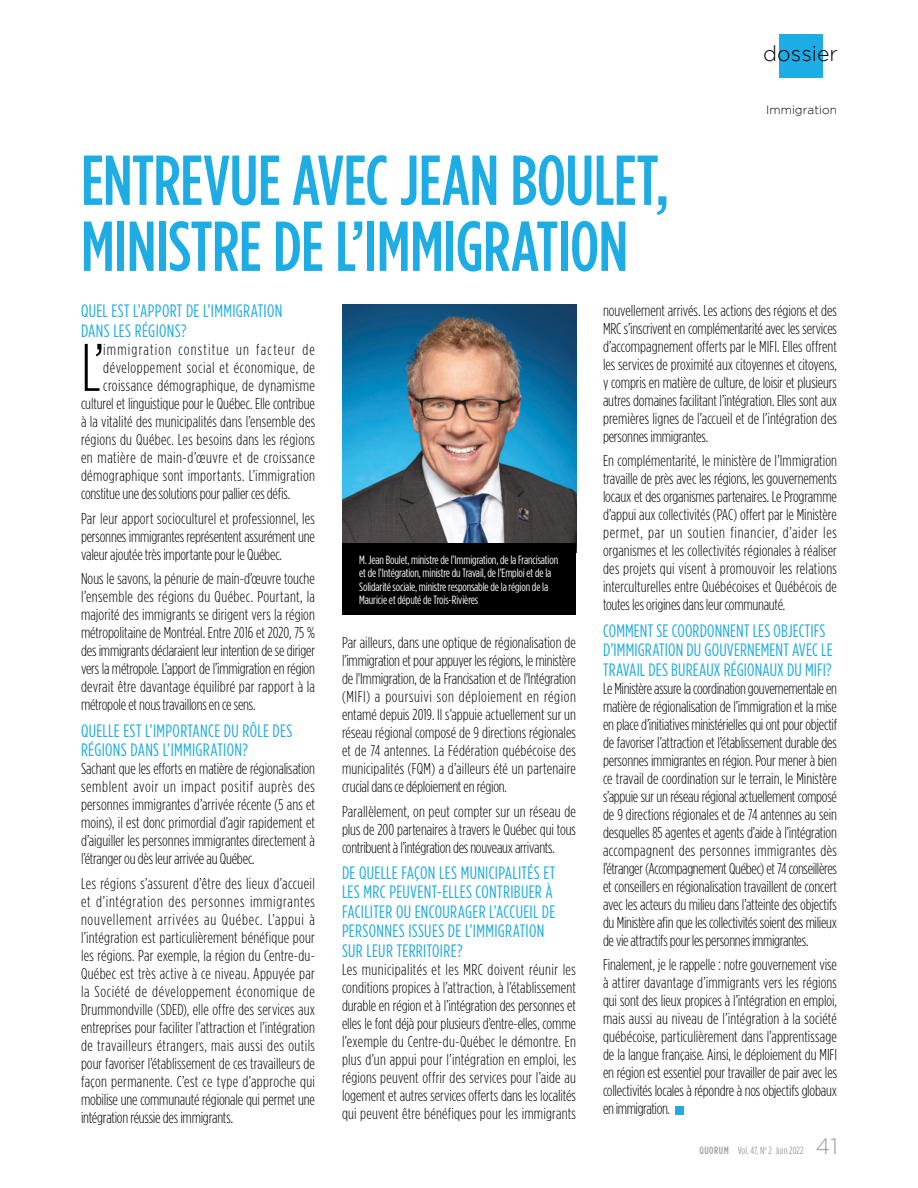
<style>
.page{position:relative;width:918px;height:1188px;background:#fff}
.page>*{position:absolute;margin:0;border:0;box-sizing:border-box;transform-origin:0 0}
.TITRE_-_bleu_dossier{font:500 70.5px/66px "Gotham Condensed";letter-spacing:-.01em;color:#1eace4}
.COURANT_-_noir{font:300 67.2px "Gotham Condensed";color:#000}
.t1{font:300 21.45px "Gotham";color:#000}
.SOUS-TITRE_-_bleu_do{font:18px/19.5px "Gotham Condensed";letter-spacing:.015em;color:#1eace4}
.COURANT_-_noir-2{font:300 15.75px/18px "Gotham Condensed";letter-spacing:-.01em;color:#000;text-align:justify}
.COURANT_-_noir-3{font:300 15.75px "Gotham Condensed";letter-spacing:.025em;color:#000}
.COURANT_-_noir-4{font:300 15.75px "Gotham Condensed";letter-spacing:.02em;color:#000}
.COURANT_-_noir-5{font:300 15.75px "Gotham Condensed";letter-spacing:.03em;color:#000}
.COURANT_-_noir-6{font:300 15.75px "Gotham Condensed";letter-spacing:.035em;color:#000}
.COURANT_-_noir-7{font:300 15.75px "Gotham Condensed";letter-spacing:.075em;color:#000}
.BAS_VIGNETTE{font:12px/13.5px "Gotham Condensed";letter-spacing:-.01em;color:#fff}
.t2{font:300 12px "Gotham";color:#000}
.t3{font:10.5px "Gotham Condensed";color:#9d9d9c}
.s1{font-weight:500}
.s2{font-family:"Gotham";font-weight:300;font-size:22.5px}
</style>
<div class="page">
<div style="left:779px;top:35px;width:44px;height:43px;background:#1eace4"></div>
<div style="left:676px;top:1106px;width:8px;height:8px;background:#1eace4"></div>
<img style="left:342px;top:305px;width:234px;height:239px">
<div style="left:342px;top:544px;width:234px;height:71px;background:#000"></div>
<h3 class="t1" style="left:763px;top:41px;width:76px">dossier</h3>
<p class="t2" style="left:766px;top:103px;width:72px">Immigration</p>
<p class="TITRE_-_bleu_dossier" style="left:81px;top:147px;width:590px">ENTREVUE AVEC JEAN BOULET,<br>MINISTRE DE L’IMMIGRATION</p>
<p class="SOUS-TITRE_-_bleu_do" style="left:81px;top:301px;width:203px">QUEL EST L’APPORT DE L’IMMIGRATION<br>DANS LES RÉGIONS?</p>
<p class="COURANT_-_noir" style="left:81px;top:329px;width:25px">L’</p>
<p class="COURANT_-_noir-7" style="left:103px;top:340px;width:213px">immigration constitue un facteur de</p>
<p class="COURANT_-_noir-2" style="left:603px;top:301px;width:236px">nouvellement arrivés. Les actions des régions et des MRC s’inscrivent en complémentarité avec les services d’accompagnement offerts par le MIFI. Elles offrent les services de proximité aux citoyennes et citoyens, y compris en matière de culture, de loisir et plusieurs autres domaines facilitant l’intégration. Elles sont aux premières lignes de l’accueil et de l’intégration des personnes immigrantes.</p>
<p class="COURANT_-_noir-2" style="left:603px;top:452px;width:236px">En complémentarité, le ministère de l’Immigration travaille de près avec les régions, les gouvernements locaux et des organismes partenaires. Le Programme d’appui aux collectivités (PAC) offert par le Ministère permet, par un soutien financier, d’aider les organismes et les collectivités régionales à réaliser des projets qui visent à promouvoir les relations interculturelles entre Québécoises et Québécois de toutes les origines dans leur communauté.</p>
<p class="SOUS-TITRE_-_bleu_do" style="left:603px;top:620px;width:231px">COMMENT SE COORDONNENT LES OBJECTIFS<br>D’IMMIGRATION DU GOUVERNEMENT AVEC LE<br>TRAVAIL DES BUREAUX RÉGIONAUX DU MIFI?</p>
<p class="COURANT_-_noir-2" style="left:603px;top:679px;width:236px">Le Ministère assure la coordination gouvernementale en matière de régionalisation de l’immigration et la mise en place d’initiatives ministérielles qui ont pour objectif de favoriser l’attraction et l’établissement durable des personnes immigrantes en région. Pour mener à bien ce travail de coordination sur le terrain, le Ministère s’appuie sur un réseau régional actuellement composé de 9 directions régionales et de 74 antennes au sein desquelles 85 agentes et agents d’aide à l’intégration accompagnent des personnes immigrantes dès l’étranger (Accompagnement Québec) et 74 conseillères et conseillers en régionalisation travaillent de concert avec les acteurs du milieu dans l’atteinte des objectifs du Ministère afin que les collectivités soient des milieux de vie attractifs pour les personnes immigrantes.</p>
<p class="COURANT_-_noir-2" style="left:603px;top:956px;width:236px">Finalement, je le rappelle : notre gouvernement vise à attirer davantage d’immigrants vers les régions qui sont des lieux propices à l’intégration en emploi, mais aussi au niveau de l’intégration à la société québécoise, particulièrement dans l’apprentissage de la langue française. Ainsi, le déploiement du MIFI en région est essentiel pour travailler de pair avec les collectivités locales à répondre à nos objectifs globaux en immigration.</p>
<p class="COURANT_-_noir-6" style="left:103px;top:358px;width:213px">développement social et économique, de</p>
<p class="COURANT_-_noir-3" style="left:103px;top:376px;width:213px">croissance démographique, de dynamisme</p>
<p class="COURANT_-_noir-2" style="left:81px;top:394px;width:236px">culturel et linguistique pour le Québec. Elle contribue</p>
<p class="COURANT_-_noir-2" style="left:81px;top:412px;width:236px">à la vitalité des municipalités dans l’ensemble des</p>
<p class="COURANT_-_noir-4" style="left:81px;top:430px;width:235px">régions du Québec. Les besoins dans les régions</p>
<p class="COURANT_-_noir-5" style="left:81px;top:448px;width:235px">en matière de main-d’œuvre et de croissance</p>
<p class="COURANT_-_noir-3" style="left:81px;top:466px;width:235px">démographique sont importants. L’immigration</p>
<p class="COURANT_-_noir-2" style="left:81px;top:484px;width:209px">constitue une des solutions pour pallier ces défis.</p>
<p class="COURANT_-_noir-2" style="left:81px;top:509px;width:236px">Par leur apport socioculturel et professionnel, les personnes immigrantes représentent assurément une valeur ajoutée très importante pour le Québec.</p>
<p class="COURANT_-_noir-2" style="left:81px;top:570px;width:236px">Nous le savons, la pénurie de main-d’œuvre touche l’ensemble des régions du Québec. Pourtant, la majorité des immigrants se dirigent vers la région métropolitaine de Montréal. Entre 2016 et 2020, 75 % des immigrants déclaraient leur intention de se diriger vers la métropole. L’apport de l’immigration en région devrait être davantage équilibré par rapport à la métropole et nous travaillons en ce sens.</p>
<p class="SOUS-TITRE_-_bleu_do" style="left:81px;top:720px;width:213px">QUELLE EST L’IMPORTANCE DU RÔLE DES<br>RÉGIONS DANS L’IMMIGRATION?</p>
<p class="COURANT_-_noir-2" style="left:81px;top:760px;width:236px">Sachant que les efforts en matière de régionalisation semblent avoir un impact positif auprès des personnes immigrantes d’arrivée récente (5 ans et moins), il est donc primordial d’agir rapidement et d’aiguiller les personnes immigrantes directement à l’étranger ou dès leur arrivée au Québec.</p>
<p class="COURANT_-_noir-2" style="left:81px;top:874px;width:236px">Les régions s’assurent d’être des lieux d’accueil et d’intégration des personnes immigrantes nouvellement arrivées au Québec. L’appui à l’intégration est particulièrement bénéfique pour les régions. Par exemple, la région du Centre-du-Québec est très active à ce niveau. Appuyée par la Société de développement économique de Drummondville (SDED), elle offre des services aux entreprises pour faciliter l’attraction et l’intégration de travailleurs étrangers, mais aussi des outils pour favoriser l’établissement de ces travailleurs de façon permanente. C’est ce type d’approche qui mobilise une communauté régionale qui permet une intégration réussie des immigrants.</p>
<p class="BAS_VIGNETTE" style="left:359px;top:553px;width:200px">M. Jean Boulet, ministre de l’Immigration, de la Francisation et de l’Intégration, ministre du Travail, de l’Emploi et de la Solidarité sociale, ministre responsable de la région de la Mauricie et député de Trois-Rivières</p>
<p class="COURANT_-_noir-2" style="left:342px;top:633px;width:236px">Par ailleurs, dans une optique de régionalisation de l’immigration et pour appuyer les régions, le ministère de l'Immigration, de la Francisation et de l'Intégration (MIFI) a poursuivi son déploiement en région entamé depuis 2019. Il s’appuie actuellement sur un réseau régional composé de 9 directions régionales et de 74 antennes. La Fédération québécoise des municipalités (FQM) a d’ailleurs été un partenaire crucial dans ce déploiement en région.</p>
<p class="COURANT_-_noir-2" style="left:342px;top:802px;width:236px">Parallèlement, on peut compter sur un réseau de plus de 200 partenaires à travers le Québec qui tous contribuent à l’intégration des nouveaux arrivants.</p>
<p class="SOUS-TITRE_-_bleu_do" style="left:342px;top:863px;width:215px">DE QUELLE FAÇON LES MUNICIPALITÉS ET LES MRC PEUVENT-ELLES CONTRIBUER À FACILITER OU ENCOURAGER L’ACCUEIL DE PERSONNES ISSUES DE L’IMMIGRATION SUR LEUR TERRITOIRE?</p>
<p class="COURANT_-_noir-2" style="left:342px;top:960px;width:236px">Les municipalités et les MRC doivent réunir les conditions propices à l’attraction, à l’établissement durable en région et à l’intégration des personnes et elles le font déjà pour plusieurs d’entre-elles, comme l’exemple du Centre-du-Québec le démontre. En plus d’un appui pour l’intégration en emploi, les régions peuvent offrir des services pour l’aide au logement et autres services offerts dans les localités qui peuvent être bénéfiques pour les immigrants</p>
<p class="t3" style="left:699px;top:1144px;width:140px"><span class="s1">QUORUM</span> Vol. 47, N<sup>o</sup> 2 Juin 2022 <span class="s2">41</span></p>
</div>
